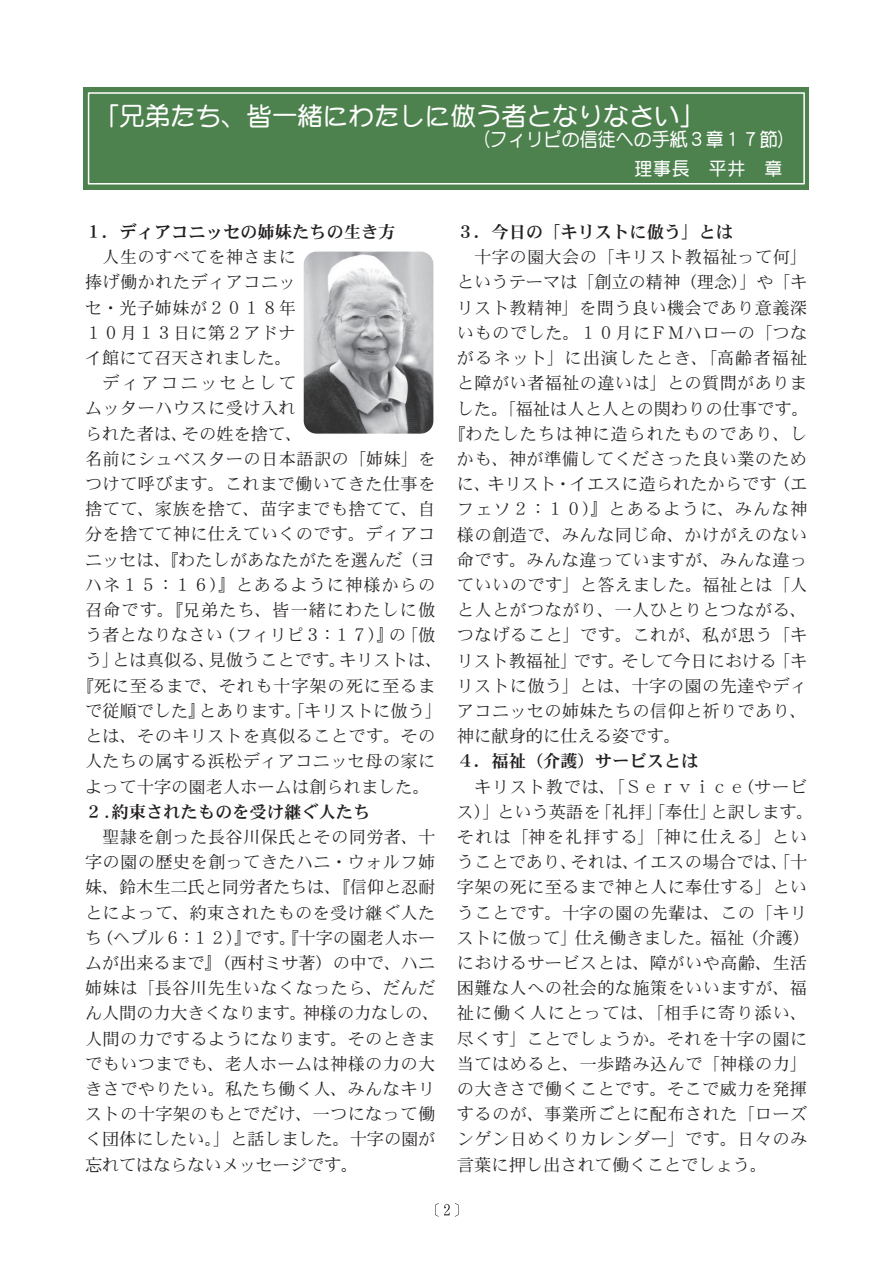
<style>
.page{position:relative;width:893px;height:1263px;background:#fff}
.page>*{position:absolute;margin:0;border:0;box-sizing:border-box;transform-origin:0 0}
.t1{font:25.5px "DF Maru Gothic Std W7";color:#fff}
.t2{font:18.9px "DF Maru Gothic Std W7";color:#fff;scale:.95 1}
.t3{font:18px "DF Maru Gothic Std W7";color:#fff}
.t4{font:17.25px/25.2px "DFHS Mincho Std W3";letter-spacing:.02em;color:#231f20}
.t5{font:17.25px "DFHS Mincho Std W3";color:#231f20}
.t6{font:17.25px "DFHS Mincho Std W7";color:#231f20}
.t7{font:17.25px "DFHS Mincho Std W3";letter-spacing:.06em;color:#231f20}
.t8{font:17.25px "DFHS Mincho Std W3";letter-spacing:.05em;color:#231f20}
.t9{font:17.25px "DFHS Mincho Std W3";letter-spacing:.07em;color:#231f20}
.t10{font:17.25px "DFHS Mincho Std W3";letter-spacing:.135em;color:#231f20}
</style>
<div class="page">
<svg style="left:435px;top:1203px;width:24px;height:14px"></svg>
<div style="left:84px;top:87px;width:725px;height:102px;background:#4d824e"></div>
<div style="left:88px;top:92px;width:717px;height:93px;border:2px solid #fff"></div>
<img style="left:304px;top:252px;width:129px;height:182px">
<h1 class="t1" style="left:94px;top:102px;width:614px">「兄弟たち、皆一緒にわたしに倣う者となりなさい」</h1>
<p class="t2" style="left:472px;top:129px;width:343px">（フィリピの信徒への手紙３章１７節）</p>
<p class="t3" style="left:635px;top:159px;width:149px">理事長　平井　章</p>
<p class="t6" style="left:85px;top:222px;width:312px">１．ディアコニッセの姉妹たちの生き方</p>
<p class="t4" style="left:85px;top:244px;width:212px">　人生のすべてを神さまに</p>
<p class="t4" style="left:85px;top:269px;width:212px">捧げ働かれたディアコニッ</p>
<p class="t4" style="left:85px;top:295px;width:212px">セ・光子姉妹が２０１８年</p>
<p class="t4" style="left:85px;top:320px;width:212px">１０月１３日に第２アドナ</p>
<p class="t5" style="left:85px;top:348px;width:208px">イ館にて召天されました。</p>
<p class="t10" style="left:85px;top:374px;width:212px">　ディアコニッセとして</p>
<p class="t4" style="left:85px;top:395px;width:212px">ムッターハウスに受け入れ</p>
<p class="t5" style="left:85px;top:424px;width:219px">られた者は、その姓を捨て、</p>
<p class="t4" style="left:85px;top:446px;width:352px">名前にシュベスターの日本語訳の「姉妹」を</p>
<p class="t4" style="left:85px;top:471px;width:352px">つけて呼びます。これまで働いてきた仕事を</p>
<p class="t4" style="left:85px;top:496px;width:352px">捨てて、家族を捨て、苗字までも捨てて、自</p>
<p class="t4" style="left:85px;top:521px;width:352px">分を捨てて神に仕えていくのです。ディアコ</p>
<p class="t5" style="left:85px;top:550px;width:352px">ニッセは、『わたしがあなたがたを選んだ（ヨ</p>
<p class="t7" style="left:85px;top:575px;width:352px">ハネ１５：１６）』とあるように神様からの</p>
<p class="t7" style="left:85px;top:600px;width:352px">召命です。『兄弟たち、皆一緒にわたしに倣</p>
<p class="t5" style="left:85px;top:626px;width:352px">う者となりなさい（フィリピ３：１７）』の「倣</p>
<p class="t5" style="left:85px;top:651px;width:359px">う」とは真似る、見倣うことです。キリストは、</p>
<p class="t8" style="left:76px;top:676px;width:361px">『死に至るまで、それも十字架の死に至るま</p>
<p class="t5" style="left:85px;top:701px;width:359px">で従順でした』とあります。「キリストに倣う」</p>
<p class="t4" style="left:85px;top:723px;width:352px">とは、そのキリストを真似ることです。その</p>
<p class="t4" style="left:85px;top:748px;width:352px">人たちの属する浜松ディアコニッセ母の家に</p>
<p class="t5" style="left:85px;top:777px;width:346px">よって十字の園老人ホームは創られました。</p>
<p class="t6" style="left:85px;top:802px;width:287px">２.約束されたものを受け継ぐ人たち</p>
<p class="t4" style="left:85px;top:824px;width:356px">　聖隷を創った長谷川保氏とその同労者、十字の園の歴史を創ってきたハニ・ウォルフ姉妹、鈴木生二氏と同労者たちは、『信仰と忍耐とによって、約束されたものを受け継ぐ人たち（ヘブル６：１２）』です。『十字の園老人ホームが出来るまで』（西村ミサ著）の中で、ハニ姉妹は「長谷川先生いなくなったら、だんだん人間の力大きくなります。神様の力なしの、人間の力でするようになります。そのときまでもいつまでも、老人ホームは神様の力の大きさでやりたい。私たち働く人、みんなキリストの十字架のもとでだけ、一つになって働く団体にしたい。」と話しました。十字の園が忘れてはならないメッセージです。</p>
<p class="t6" style="left:457px;top:223px;width:277px">３．今日の「キリストに倣う」とは</p>
<p class="t4" style="left:457px;top:244px;width:352px">　十字の園大会の「キリスト教福祉って何」</p>
<p class="t5" style="left:457px;top:273px;width:352px">というテーマは「創立の精神（理念）」や「キ</p>
<p class="t4" style="left:457px;top:295px;width:352px">リスト教精神」を問う良い機会であり意義深</p>
<p class="t4" style="left:457px;top:320px;width:352px">いものでした。１０月にＦＭハローの「つな</p>
<p class="t7" style="left:457px;top:349px;width:352px">がるネット」に出演したとき、「高齢者福祉</p>
<p class="t4" style="left:457px;top:370px;width:352px">と障がい者福祉の違いは」との質問がありま</p>
<p class="t5" style="left:457px;top:399px;width:353px">した。「福祉は人と人との関わりの仕事です。</p>
<p class="t8" style="left:448px;top:424px;width:361px">『わたしたちは神に造られたものであり、し</p>
<p class="t4" style="left:457px;top:446px;width:352px">かも、神が準備してくださった良い業のため</p>
<p class="t5" style="left:457px;top:475px;width:352px">に、キリスト・イエスに造られたからです（エ</p>
<p class="t9" style="left:457px;top:500px;width:352px">フェソ２：１０）』とあるように、みんな神</p>
<p class="t4" style="left:457px;top:521px;width:352px">様の創造で、みんな同じ命、かけがえのない</p>
<p class="t4" style="left:457px;top:547px;width:352px">命です。みんな違っていますが、みんな違っ</p>
<p class="t4" style="left:457px;top:572px;width:352px">ていいのです」と答えました。福祉とは「人</p>
<p class="t4" style="left:457px;top:597px;width:352px">と人とがつながり、一人ひとりとつながる、</p>
<p class="t4" style="left:457px;top:622px;width:352px">つなげること」です。これが、私が思う「キ</p>
<p class="t5" style="left:457px;top:651px;width:352px">リスト教福祉」です。そして今日における「キ</p>
<p class="t4" style="left:457px;top:673px;width:352px">リストに倣う」とは、十字の園の先達やディ</p>
<p class="t4" style="left:457px;top:698px;width:352px">アコニッセの姉妹たちの信仰と祈りであり、</p>
<p class="t5" style="left:457px;top:727px;width:226px">神に献身的に仕える姿です。</p>
<p class="t6" style="left:457px;top:752px;width:243px">４．福祉（介護）サービスとは</p>
<p class="t4" style="left:457px;top:773px;width:358px">　キリスト教では、「Ｓｅｒｖｉｃｅ（サービス）」という英語を「礼拝」「奉仕」と訳します。それは「神を礼拝する」「神に仕える」ということであり、それは、イエスの場合では、「十字架の死に至るまで神と人に奉仕する」ということです。十字の園の先輩は、この「キリストに倣って」仕え働きました。福祉（介護）におけるサービスとは、障がいや高齢、生活困難な人への社会的な施策をいいますが、福祉に働く人にとっては、「相手に寄り添い、尽くす」ことでしょうか。それを十字の園に当てはめると、一歩踏み込んで「神様の力」の大きさで働くことです。そこで威力を発揮するのが、事業所ごとに配布された「ローズンゲン日めくりカレンダー」です。日々のみ言葉に押し出されて働くことでしょう。</p>
</div>
